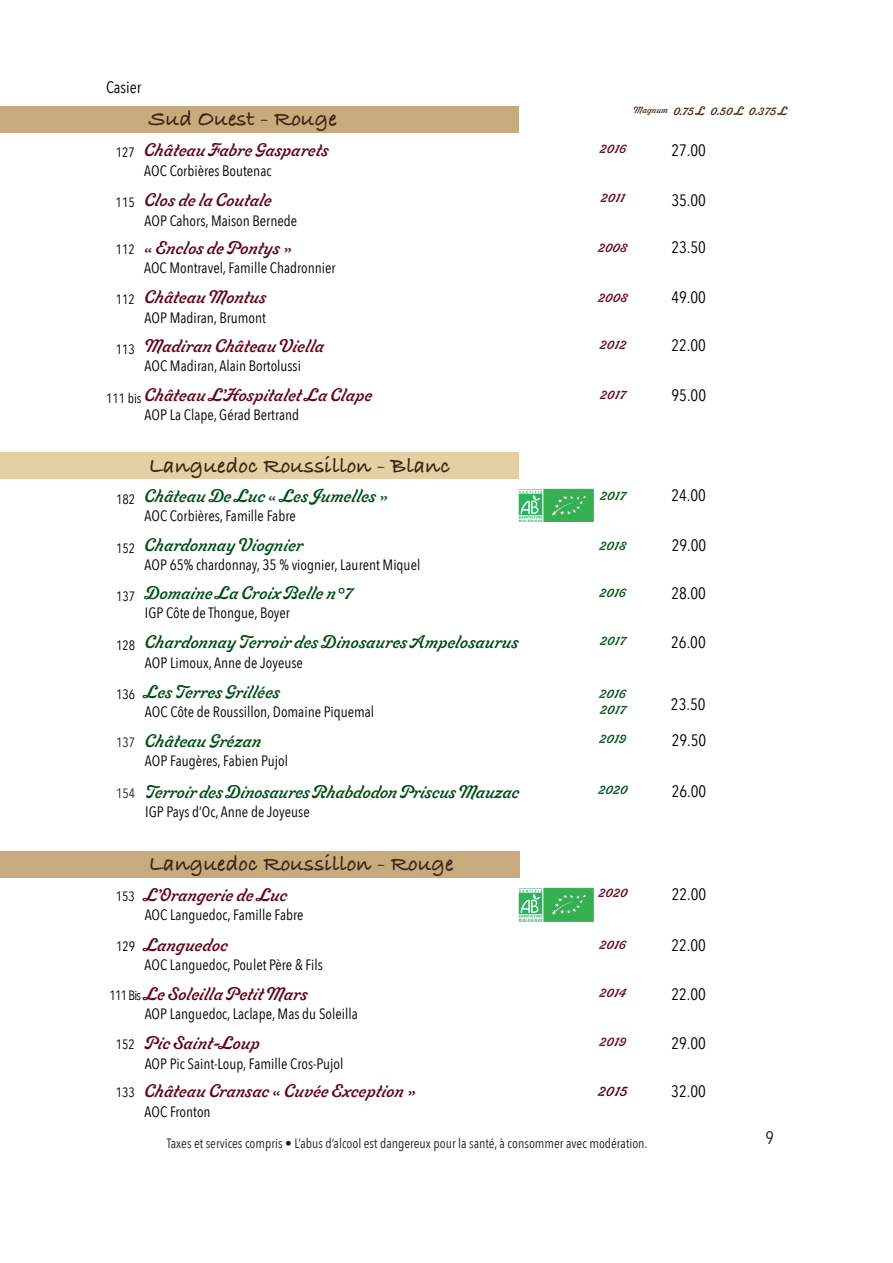
<style>
.page{position:relative;width:893px;height:1263px;background:#fff}
.page>*{position:absolute;margin:0;border:0;box-sizing:border-box;transform-origin:0 0}
.t1{font:700 22.5px "Bradley Hand ITCTT";color:#3c2310}
.t2{font:18px "Livermore Script ATF";letter-spacing:-.005em;color:#610419}
.t3{font:18px "Livermore Script ATF";letter-spacing:-.005em;color:#004d15}
.t4{font:18px "Avenir Next Condensed";color:#231f20}
.t5{font:16.5px "Avenir Next Condensed";color:#000001}
.t6{font:15px "Avenir Next Condensed";color:#000001}
.t7{font:15px "Livermore Script ATF";color:#610419}
.t8{font:13.5px "Avenir Next Condensed";color:#231f20}
.t9{font:13.5px "Avenir Next Condensed";color:#000001}
.t10{font:13.5px "Livermore Script ATF";color:#610419}
.t11{font:13.5px/16.5px "Livermore Script ATF";color:#004d15}
.t12{font:12px "Livermore Script ATF Rough No.1";color:#3c2310}
</style>
<div class="page">
<div style="left:0;top:106px;width:519px;height:26px;background:#c7ab7e"></div>
<div style="left:0;top:453px;width:519px;height:26px;background:#e5d0a4"></div>
<div style="left:0;top:851px;width:519px;height:26px;background:#c7ab7e"></div>
<img style="left:519px;top:489px;width:75px;height:33px">
<img style="left:519px;top:887px;width:75px;height:35px">
<p class="t5" style="left:106px;top:74px;width:37px">Casier</p>
<h1 class="t1" style="left:149px;top:102px;width:190px">Sud Ouest - Rouge</h1>
<p class="t12" style="left:634px;top:103px;width:155px"><sup>Magnum</sup> 0.75 L 0.50 L 0.375 L</p>
<p class="t9" style="left:116px;top:141px;width:21px">127</p>
<p class="t2" style="left:144px;top:138px;width:186px">Château Fabre Gasparets</p>
<p class="t6" style="left:144px;top:158px;width:129px">AOC Corbières Boutenac</p>
<p class="t10" style="left:599px;top:139px;width:28px">2016</p>
<p class="t5" style="left:671px;top:136px;width:36px">27.00</p>
<p class="t9" style="left:116px;top:191px;width:21px">115</p>
<p class="t2" style="left:145px;top:188px;width:129px">Clos de la Coutale</p>
<p class="t6" style="left:145px;top:208px;width:154px">AOP Cahors, Maison Bernede</p>
<p class="t10" style="left:600px;top:188px;width:26px">2011</p>
<p class="t5" style="left:671px;top:186px;width:36px">35.00</p>
<p class="t9" style="left:116px;top:238px;width:21px">112</p>
<p class="t2" style="left:144px;top:235px;width:149px">« Enclos de Pontys »</p>
<p class="t6" style="left:144px;top:255px;width:193px">AOC Montravel, Famille Chadronnier</p>
<p class="t10" style="left:598px;top:238px;width:31px">2008</p>
<p class="t5" style="left:671px;top:233px;width:36px">23.50</p>
<p class="t9" style="left:116px;top:288px;width:21px">112</p>
<p class="t2" style="left:145px;top:284px;width:123px">Château Montus</p>
<p class="t6" style="left:145px;top:304px;width:123px">AOP Madiran, Brumont</p>
<p class="t10" style="left:598px;top:288px;width:31px">2008</p>
<p class="t5" style="left:671px;top:283px;width:36px">49.00</p>
<p class="t2" style="left:145px;top:333px;width:181px">Madiran Château Viella</p>
<p class="t6" style="left:145px;top:353px;width:158px">AOC Madiran, Alain Bortolussi</p>
<p class="t9" style="left:116px;top:337px;width:21px">113</p>
<p class="t10" style="left:600px;top:334px;width:28px">2012</p>
<p class="t5" style="left:671px;top:331px;width:36px">22.00</p>
<p class="t2" style="left:145px;top:382px;width:229px">Château L’Hospitalet La Clape</p>
<p class="t10" style="left:600px;top:385px;width:27px">2017</p>
<p class="t5" style="left:671px;top:381px;width:36px">95.00</p>
<p class="t6" style="left:145px;top:402px;width:156px">AOP La Clape, Gérad Bertrand</p>
<p class="t9" style="left:106px;top:387px;width:37px">111 bis</p>
<h1 class="t1" style="left:149px;top:448px;width:303px">Languedoc Roussillon - Blanc</h1>
<p class="t3" style="left:145px;top:484px;width:245px">Château De Luc « Les Jumelles »</p>
<p class="t11" style="left:600px;top:487px;width:27px">2017</p>
<p class="t6" style="left:145px;top:502px;width:153px">AOC Corbières, Famille Fabre</p>
<p class="t9" style="left:116px;top:488px;width:21px">182</p>
<p class="t5" style="left:671px;top:481px;width:36px">24.00</p>
<p class="t9" style="left:116px;top:537px;width:21px">152</p>
<p class="t9" style="left:116px;top:585px;width:21px">137</p>
<p class="t9" style="left:116px;top:634px;width:21px">128</p>
<p class="t3" style="left:145px;top:532px;width:160px">Chardonnay Viognier</p>
<p class="t6" style="left:145px;top:552px;width:277px">AOP 65% chardonnay, 35 % viognier, Laurent Miquel</p>
<p class="t3" style="left:145px;top:580px;width:209px">Domaine La Croix Belle n°7</p>
<p class="t6" style="left:145px;top:600px;width:147px">IGP Côte de Thongue, Boyer</p>
<p class="t3" style="left:145px;top:629px;width:375px">Chardonnay Terroir des Dinosaures Ampelosaurus</p>
<p class="t6" style="left:145px;top:649px;width:159px">AOP Limoux, Anne de Joyeuse</p>
<p class="t3" style="left:145px;top:679px;width:137px">Les Terres Grillées</p>
<p class="t6" style="left:145px;top:699px;width:231px">AOC Côte de Roussillon, Domaine Piquemal</p>
<p class="t3" style="left:145px;top:728px;width:118px">Château Grézan</p>
<p class="t6" style="left:145px;top:748px;width:145px">AOP Faugères, Fabien Pujol</p>
<p class="t5" style="left:672px;top:531px;width:36px">29.00</p>
<p class="t11" style="left:599px;top:537px;width:28px">2018</p>
<p class="t11" style="left:599px;top:584px;width:28px">2016</p>
<p class="t5" style="left:671px;top:579px;width:36px">28.00</p>
<p class="t11" style="left:600px;top:632px;width:27px">2017</p>
<p class="t5" style="left:671px;top:628px;width:36px">26.00</p>
<p class="t11" style="left:599px;top:684px;width:28px">2016<br>2017</p>
<p class="t5" style="left:671px;top:690px;width:36px">23.50</p>
<p class="t11" style="left:599px;top:730px;width:28px">2019</p>
<p class="t9" style="left:116px;top:683px;width:21px">136</p>
<p class="t5" style="left:672px;top:726px;width:36px">29.50</p>
<p class="t8" style="left:116px;top:731px;width:21px">137</p>
<p class="t3" style="left:145px;top:779px;width:376px">Terroir des Dinosaures Rhabdodon Priscus Mauzac</p>
<p class="t6" style="left:145px;top:799px;width:166px">IGP Pays d’Oc, Anne de Joyeuse</p>
<p class="t8" style="left:116px;top:781px;width:21px">154</p>
<p class="t5" style="left:672px;top:777px;width:36px">26.00</p>
<p class="t11" style="left:598px;top:780px;width:31px">2020</p>
<h1 class="t1" style="left:149px;top:847px;width:306px">Languedoc Roussillon - Rouge</h1>
<p class="t9" style="left:116px;top:884px;width:21px">153</p>
<p class="t2" style="left:145px;top:882px;width:144px">L’Orangerie de Luc</p>
<p class="t6" style="left:145px;top:902px;width:160px">AOC Languedoc, Famille Fabre</p>
<p class="t10" style="left:598px;top:883px;width:31px">2020</p>
<p class="t5" style="left:672px;top:880px;width:36px">22.00</p>
<p class="t9" style="left:116px;top:935px;width:21px">129</p>
<p class="t2" style="left:145px;top:932px;width:85px">Languedoc</p>
<p class="t6" style="left:145px;top:951px;width:180px">AOC Languedoc, Poulet Père &amp; Fils</p>
<p class="t10" style="left:599px;top:934px;width:28px">2016</p>
<p class="t5" style="left:671px;top:931px;width:36px">22.00</p>
<p class="t2" style="left:145px;top:981px;width:164px">Le Soleilla Petit Mars</p>
<p class="t6" style="left:145px;top:1001px;width:215px">AOP Languedoc, Laclape, Mas du Soleilla</p>
<p class="t9" style="left:110px;top:984px;width:33px">111 Bis</p>
<p class="t10" style="left:599px;top:982px;width:28px">2014</p>
<p class="t5" style="left:671px;top:980px;width:36px">22.00</p>
<p class="t9" style="left:116px;top:1033px;width:21px">152</p>
<p class="t2" style="left:145px;top:1031px;width:117px">Pic Saint-Loup</p>
<p class="t6" style="left:145px;top:1050px;width:200px">AOP Pic Saint-Loup, Famille Cros-Pujol</p>
<p class="t10" style="left:599px;top:1032px;width:28px">2019</p>
<p class="t5" style="left:671px;top:1029px;width:36px">29.00</p>
<p class="t2" style="left:145px;top:1078px;width:273px">Château Cransac « Cuvée Exception »</p>
<p class="t6" style="left:145px;top:1098px;width:68px">AOC Fronton</p>
<p class="t9" style="left:116px;top:1081px;width:21px">133</p>
<p class="t7" style="left:598px;top:1080px;width:31px">2015</p>
<p class="t5" style="left:671px;top:1077px;width:36px">32.00</p>
<p class="t8" style="left:167px;top:1131px;width:482px">Taxes et services compris • L’abus d’alcool est dangereux pour la santé, à consommer avec modération.</p>
<p class="t4" style="left:765px;top:1122px;width:10px">9</p>
</div>
